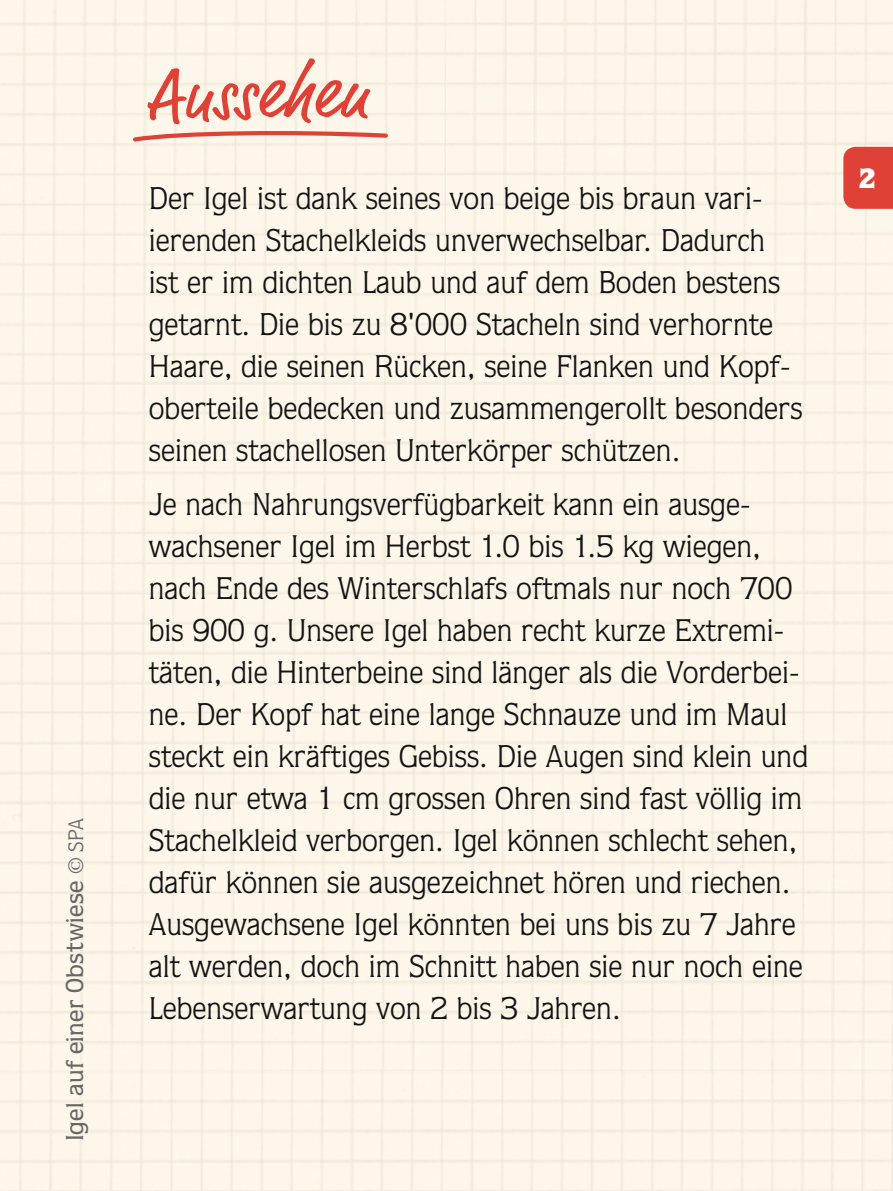
<style>
.page{position:relative;width:893px;height:1191px;background:#fff}
.page>*{position:absolute;margin:0;border:0;box-sizing:border-box;transform-origin:0 0}
.t1{font:70px "Script One";letter-spacing:-.04em;color:#e04137}
.t2{font:31.5px/42px "Quorum Std";color:#141414}
.t3{font:900 28px "Quorum Std";color:#fff}
.t4{font:500 24.5px "Quorum Std";letter-spacing:.015em;color:#676767}
.s1{font-weight:400;font-size:21px}
.s2{font-weight:700}
</style>
<div class="page">
<div style="left:843px;top:147px;width:50px;height:62px;background:#e04137"></div>
<svg style="left:130px;top:131px;width:260px;height:13px"></svg>
<p class="t4" style="left:60px;top:1141px;width:324px;rotate:-90deg">Igel auf einer Obstwiese <span class="s1">© SPA</span></p>
<h1 class="t1" style="left:149px;top:52px;width:226px">Aussehen</h1>
<p class="t2" style="left:149px;top:177px;width:655px">Der Igel ist dank seines von beige bis braun vari&shy;ierenden Stachelkleids unverwechselbar. Dadurch ist er im dichten Laub und auf dem Boden bestens getarnt. Die bis zu 8<span class="s2">'</span>000 Stacheln sind verhornte Haare, die seinen Rücken, seine Flanken und Kopf&shy;oberteile bedecken und zusammengerollt besonders seinen stachellosen Unter körper schützen.</p>
<p class="t2" style="left:149px;top:483px;width:661px">Je nach Nahrungsverfügbarkeit kann ein ausge&shy;wachsener Igel im Herbst 1.0 bis 1.5 kg wiegen, nach Ende des Winterschlafs oftmals nur noch 700 bis 900 g. Unsere Igel haben recht kurze Extremi&shy;täten, die Hinterbeine sind länger als die Vorderbei&shy;ne. Der Kopf hat eine lange Schnauze und im Maul steckt ein kräftiges Gebiss. Die Augen sind klein und die nur etwa 1 cm grossen Ohren sind fast völlig im Stachelkleid verborgen. Igel können schlecht sehen, dafür können sie ausgezeichnet hören und riechen.<br>Ausgewachsene Igel könnten bei uns bis zu 7 Jahre alt werden, doch im Schnitt haben sie nur noch eine Lebenserwartung von 2 bis 3 Jahren.</p>
<p class="t3" style="left:858px;top:161px;width:19px">2</p>
</div>
